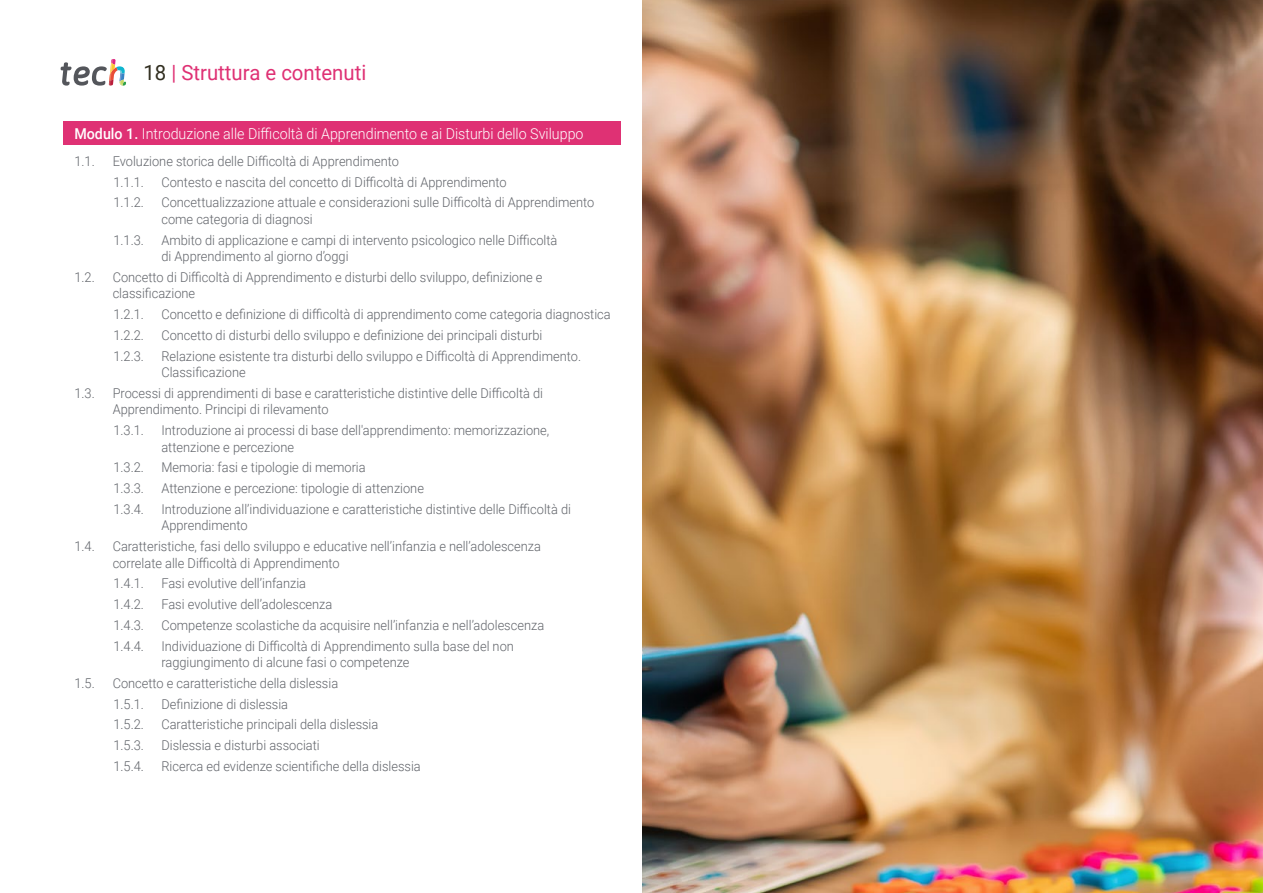
<style>
.page{position:relative;width:1263px;height:893px;background:#fff}
.page>*{position:absolute;margin:0;border:0;box-sizing:border-box;transform-origin:0 0}
.t1{font:21px "Roboto";color:#df3174}
.t2{font:300 15px "Roboto";color:#fff;scale:.95 1}
.t3{font:300 13.5px/16.5px "Roboto";color:#61646a;scale:.95 1}
.s1{color:#312e20}
.s2{font-weight:500}
</style>
<div class="page">
<div style="left:63px;top:121px;width:558px;height:24px;background:#df3174"></div>
<svg style="left:61px;top:59px;width:65px;height:27px"></svg>
<img style="left:642px;top:0;width:621px;height:893px">
<h1 class="t1" style="left:144px;top:57px;width:224px"><span class="s1">18</span> | Struttura e contenuti</h1>
<p class="t2" style="left:74px;top:123px;width:537px"><span class="s2">Modulo 1.</span> Introduzione alle Difficoltà di Apprendimento e ai Disturbi dello Sviluppo</p>
<p class="t3" style="left:74px;top:152px;width:23px">1.1.</p>
<p class="t3" style="left:113px;top:150px;width:303px;line-height:20.7px">Evoluzione storica delle Difficoltà di Apprendimento<br>1.1.1.</p>
<p class="t3" style="left:161px;top:173px;width:365px">Contesto e nascita del concetto di Difficoltà di Apprendimento</p>
<p class="t3" style="left:113px;top:194px;width:34px">1.1.2.</p>
<p class="t3" style="left:161px;top:194px;width:457px">Concettualizzazione attuale e considerazioni sulle Difficoltà di Apprendimento come categoria di diagnosi</p>
<p class="t3" style="left:113px;top:231px;width:34px">1.1.3.</p>
<p class="t3" style="left:161px;top:231px;width:418px">Ambito di applicazione e campi di intervento psicologico nelle Difficoltà di Apprendimento al giorno d’oggi</p>
<p class="t3" style="left:74px;top:268px;width:23px">1.2.</p>
<p class="t3" style="left:113px;top:268px;width:454px">Concetto di Difficoltà di Apprendimento e disturbi dello sviluppo, definizione e classificazione</p>
<p class="t3" style="left:113px;top:306px;width:34px">1.2.1.</p>
<p class="t3" style="left:161px;top:306px;width:474px">Concetto e definizione di difficoltà di apprendimento come categoria diagnostica</p>
<p class="t3" style="left:113px;top:326px;width:34px">1.2.2.</p>
<p class="t3" style="left:161px;top:326px;width:402px">Concetto di disturbi dello sviluppo e definizione dei principali disturbi</p>
<p class="t3" style="left:113px;top:347px;width:34px">1.2.3.</p>
<p class="t3" style="left:161px;top:347px;width:443px">Relazione esistente tra disturbi dello sviluppo e Difficoltà di Apprendimento.<br>Classificazione</p>
<p class="t3" style="left:74px;top:384px;width:23px">1.3.</p>
<p class="t3" style="left:113px;top:384px;width:455px">Processi di apprendimenti di base e caratteristiche distintive delle Difficoltà di<br>Apprendimento. Principi di rilevamento</p>
<p class="t3" style="left:113px;top:422px;width:34px">1.3.1.</p>
<p class="t3" style="left:161px;top:422px;width:410px">Introduzione ai processi di base dell'apprendimento: memorizzazione, attenzione e percezione</p>
<p class="t3" style="left:113px;top:459px;width:34px">1.3.2.</p>
<p class="t3" style="left:161px;top:459px;width:217px">Memoria: fasi e tipologie di memoria</p>
<p class="t3" style="left:113px;top:480px;width:34px">1.3.3.</p>
<p class="t3" style="left:161px;top:480px;width:278px">Attenzione e percezione: tipologie di attenzione</p>
<p class="t3" style="left:113px;top:500px;width:34px">1.3.4.</p>
<p class="t3" style="left:161px;top:500px;width:433px">Introduzione all’individuazione e caratteristiche distintive delle Difficoltà di<br>Apprendimento</p>
<p class="t3" style="left:74px;top:538px;width:23px">1.4.</p>
<p class="t3" style="left:113px;top:538px;width:452px">Caratteristiche, fasi dello sviluppo e educative nell’infanzia e nell’adolescenza correlate alle Difficoltà di Apprendimento</p>
<p class="t3" style="left:113px;top:575px;width:34px">1.4.1.</p>
<p class="t3" style="left:161px;top:575px;width:154px">Fasi evolutive dell’infanzia</p>
<p class="t3" style="left:113px;top:596px;width:34px">1.4.2.</p>
<p class="t3" style="left:161px;top:596px;width:181px">Fasi evolutive dell’adolescenza</p>
<p class="t3" style="left:113px;top:616px;width:34px">1.4.3.</p>
<p class="t3" style="left:161px;top:616px;width:404px">Competenze scolastiche da acquisire nell’infanzia e nell’adolescenza</p>
<p class="t3" style="left:113px;top:637px;width:34px">1.4.4.</p>
<p class="t3" style="left:161px;top:637px;width:372px">Individuazione di Difficoltà di Apprendimento sulla base del non raggiungimento di alcune fasi o competenze</p>
<p class="t3" style="left:74px;top:674px;width:23px">1.5.</p>
<p class="t3" style="left:113px;top:672px;width:239px;line-height:20.7px">Concetto e caratteristiche della dislessia<br>1.5.1.</p>
<p class="t3" style="left:161px;top:695px;width:135px">Definizione di dislessia</p>
<p class="t3" style="left:113px;top:716px;width:34px">1.5.2.</p>
<p class="t3" style="left:161px;top:716px;width:230px">Caratteristiche principali della dislessia</p>
<p class="t3" style="left:113px;top:737px;width:34px">1.5.3.</p>
<p class="t3" style="left:161px;top:737px;width:168px">Dislessia e disturbi associati</p>
<p class="t3" style="left:113px;top:757px;width:34px">1.5.4.</p>
<p class="t3" style="left:161px;top:757px;width:274px">Ricerca ed evidenze scientifiche della dislessia</p>
</div>
